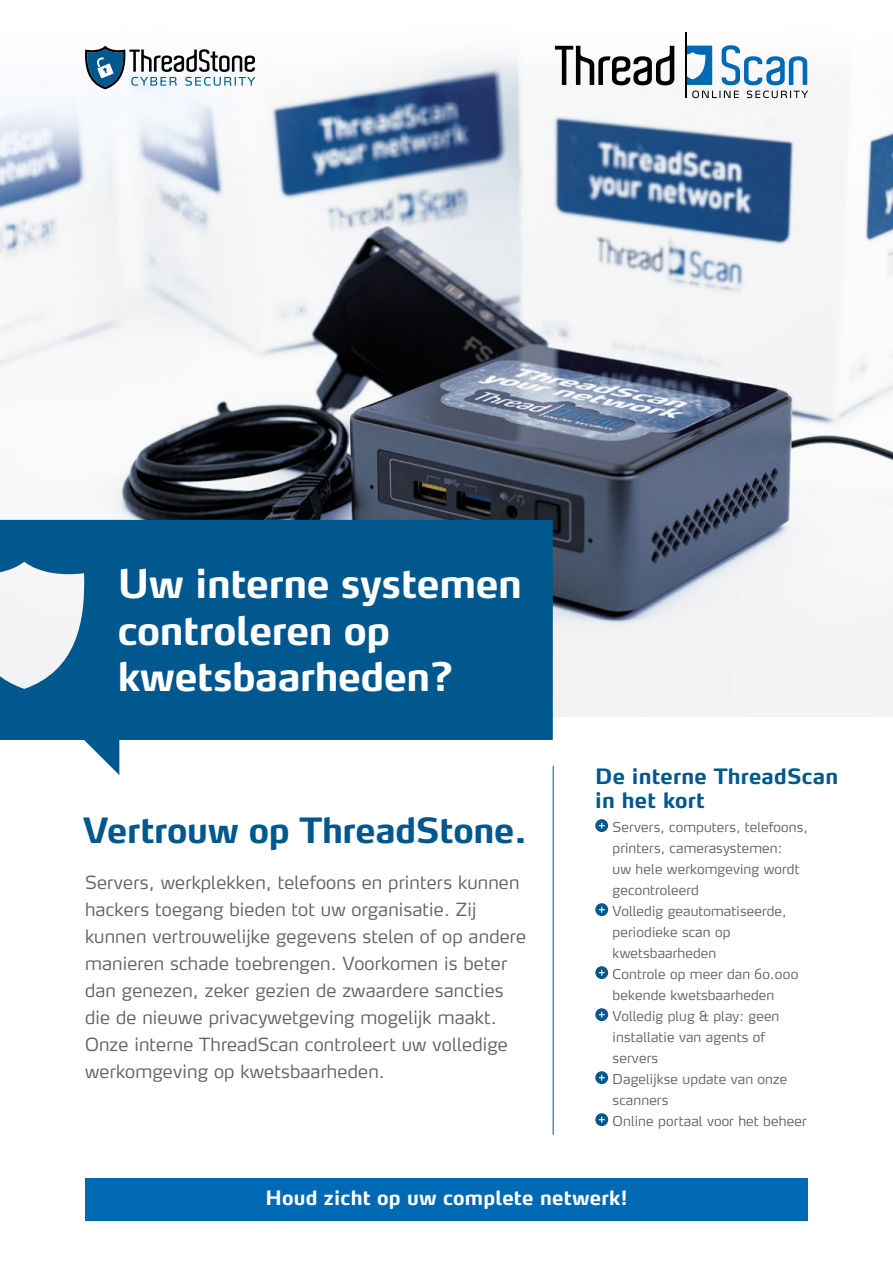
<style>
.page{position:relative;width:893px;height:1263px;background:#fff}
.page>*{position:absolute;margin:0;border:0;box-sizing:border-box;transform-origin:0 0}
.t1{font:700 39px/46.5px "Max";letter-spacing:-.01em;color:#fff}
.t2{font:700 34.5px "Max";letter-spacing:-.01em;color:#00588e}
.t3{font:700 21px/24px "Max";letter-spacing:.01em;color:#00588e}
.Bodytekst{font:700 19.5px "Max";letter-spacing:.01em;color:#fff}
.t4{font:300 18px/27px "Max";letter-spacing:.01em;color:#646363}
.t5{font:300 13.5px/21px "Max";letter-spacing:.01em;color:#646363}
</style>
<div class="page">
<img style="left:0;top:32px;width:893px;height:684px">
<svg style="left:595px;top:819px;width:13px;height:13px"></svg>
<svg style="left:599px;top:823px;width:6px;height:5px"></svg>
<svg style="left:595px;top:903px;width:13px;height:13px"></svg>
<svg style="left:599px;top:907px;width:6px;height:5px"></svg>
<svg style="left:595px;top:966px;width:13px;height:13px"></svg>
<svg style="left:599px;top:970px;width:6px;height:5px"></svg>
<svg style="left:595px;top:1008px;width:13px;height:13px"></svg>
<svg style="left:599px;top:1012px;width:6px;height:5px"></svg>
<svg style="left:595px;top:1071px;width:13px;height:13px"></svg>
<svg style="left:599px;top:1075px;width:6px;height:5px"></svg>
<svg style="left:595px;top:1113px;width:13px;height:13px"></svg>
<svg style="left:599px;top:1117px;width:6px;height:5px"></svg>
<hr style="left:553px;top:766px;width:1px;height:369px;background:#00588e">
<div style="left:85px;top:1178px;width:723px;height:42px;background:#0069b4"></div>
<svg style="left:84px;top:46px;width:171px;height:43px"></svg>
<svg style="left:687px;top:46px;width:25px;height:39px"></svg>
<svg style="left:722px;top:45px;width:85px;height:40px"></svg>
<svg style="left:555px;top:46px;width:119px;height:39px"></svg>
<hr style="left:685px;top:33px;width:2px;height:65px;background:#000">
<svg style="left:692px;top:91px;width:47px;height:7px"></svg>
<svg style="left:747px;top:91px;width:61px;height:7px"></svg>
<svg style="left:0;top:520px;width:553px;height:255px;fill:#00588e"></svg>
<p class="t1" style="left:118px;top:560px;width:406px">Uw interne systemen controleren op kwetsbaarheden?</p>
<p class="t2" style="left:83px;top:808px;width:446px">Vertrouw op ThreadStone.</p>
<p class="t4" style="left:85px;top:868px;width:443px">Servers, werkplekken, telefoons en printers kunnen hackers toegang bieden tot uw organisatie. Zij kunnen vertrouwelijke gegevens stelen of op andere manieren schade toebrengen. Voorkomen is beter dan genezen, zeker gezien de zwaardere sancties die de nieuwe privacywetgeving mogelijk maakt.<br>Onze interne ThreadScan controleert uw volledige werkomgeving op kwetsbaarheden.</p>
<p class="t3" style="left:595px;top:764px;width:244px">De interne ThreadScan in het kort</p>
<p class="t5" style="left:613px;top:816px;width:197px">Servers, computers, telefoons, printers, camerasystemen:<br>uw hele werkomgeving wordt gecontroleerd</p>
<p class="t5" style="left:613px;top:900px;width:175px">Volledig geautomatiseerde, periodieke scan op kwetsbaarheden</p>
<p class="t5" style="left:613px;top:963px;width:187px">Controle op meer dan 60.000 bekende kwetsbaarheden</p>
<p class="t5" style="left:613px;top:1005px;width:168px">Volledig plug &amp; play: geen installatie van agents of servers</p>
<p class="t5" style="left:613px;top:1068px;width:176px">Dagelijkse update van onze scanners</p>
<p class="t5" style="left:613px;top:1110px;width:196px">Online portaal voor het beheer</p>
<p class="Bodytekst" style="left:266px;top:1186px;width:363px">Houd zicht op uw complete netwerk!</p>
</div>
